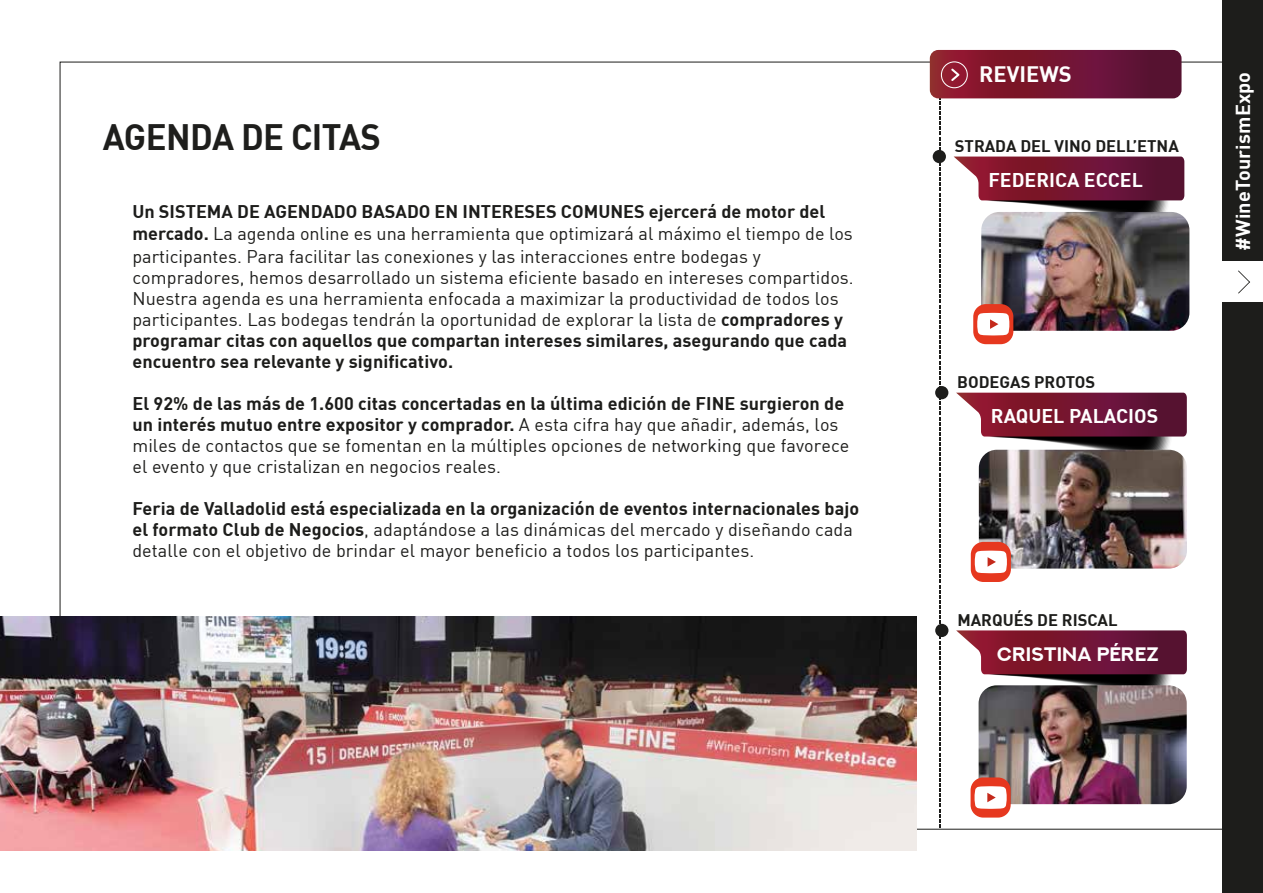
<style>
.page{position:relative;width:1263px;height:893px;background:#fff}
.page>*{position:absolute;margin:0;border:0;box-sizing:border-box;transform-origin:0 0}
.t1{font:700 36px "DIN";letter-spacing:-.015em;color:#1e1e1c;scale:.96 1}
.t2{font:700 21.9px "DIN";color:#fff}
.t3{font:700 19.8px "DIN";letter-spacing:.005em;color:#fff}
.t4{font:700 19.5px "DIN";color:#fff}
.t5{font:700 19.5px "NEXTART";color:#fff}
.t6{font:18px/21.5px "DIN";letter-spacing:.005em;color:#1d1d1b}
.t7{font:700 16.5px "DIN";color:#1d1d1b}
.s1{font-weight:700}
</style>
<div class="page">
<img style="left:0;top:617px;width:916px;height:234px">
<div style="left:1223px;top:0;width:40px;height:893px;background:#1d1d1b"></div>
<div style="left:1223px;top:262px;width:40px;height:40px;background:#fff"></div>
<svg style="left:1238px;top:270px;width:12px;height:24px"></svg>
<img style="left:930px;top:50px;width:257px;height:777px">
<h1 class="t1" style="left:103px;top:113px;width:291px">AGENDA DE CITAS</h1>
<p class="t6" style="left:132px;top:200px;width:723px"><span class="s1">Un SISTEMA DE AGENDADO BASADO EN INTERESES COMUNES ejercerá de motor del mercado.</span> La agenda online es una herramienta que optimizará al máximo el tiempo de los participantes. Para facilitar las conexiones y las interacciones entre bodegas y compradores, hemos desarrollado un sistema eficiente basado en intereses compartidos.<br>Nuestra agenda es una herramienta enfocada a maximizar la productividad de todos los participantes. Las bodegas tendrán la oportunidad de explorar la lista de <span class="s1">compradores y programar citas con aquellos que compartan intereses similares, asegurando que cada encuentro sea relevante y significativo.</span></p>
<p class="t6" style="left:132px;top:392px;width:718px;line-height:21px"><span class="s1">El 92% de las más de 1.600 citas concertadas en la última edición de FINE surgieron de un interés mutuo entre expositor y comprador.</span> A esta cifra hay que añadir, además, los miles de contactos que se fomentan en la múltiples opciones de networking que favorece el evento y que cristalizan en negocios reales.</p>
<p class="t6" style="left:132px;top:497px;width:728px;line-height:21px"><span class="s1">Feria de Valladolid está especializada en la organización de eventos internacionales bajo el formato Club de Negocios</span>, adaptándose a las dinámicas del mercado y diseñando cada detalle con el objetivo de brindar el mayor beneficio a todos los participantes.</p>
<p class="t2" style="left:979px;top:60px;width:94px">REVIEWS</p>
<p class="t7" style="left:955px;top:135px;width:226px">STRADA DEL VINO DELL’ETNA</p>
<p class="t4" style="left:988px;top:167px;width:156px">FEDERICA ECCEL</p>
<p class="t7" style="left:957px;top:371px;width:139px">BODEGAS PROTOS</p>
<p class="t4" style="left:991px;top:403px;width:169px">RAQUEL PALACIOS</p>
<p class="t3" style="left:1230px;top:251px;width:180px;rotate:-90deg">#WineTourismExpo</p>
<p class="t7" style="left:957px;top:609px;width:162px">MARQUÉS DE RISCAL</p>
<p class="t5" style="left:997px;top:642px;width:164px">CRISTINA PÉREZ</p>
</div>
